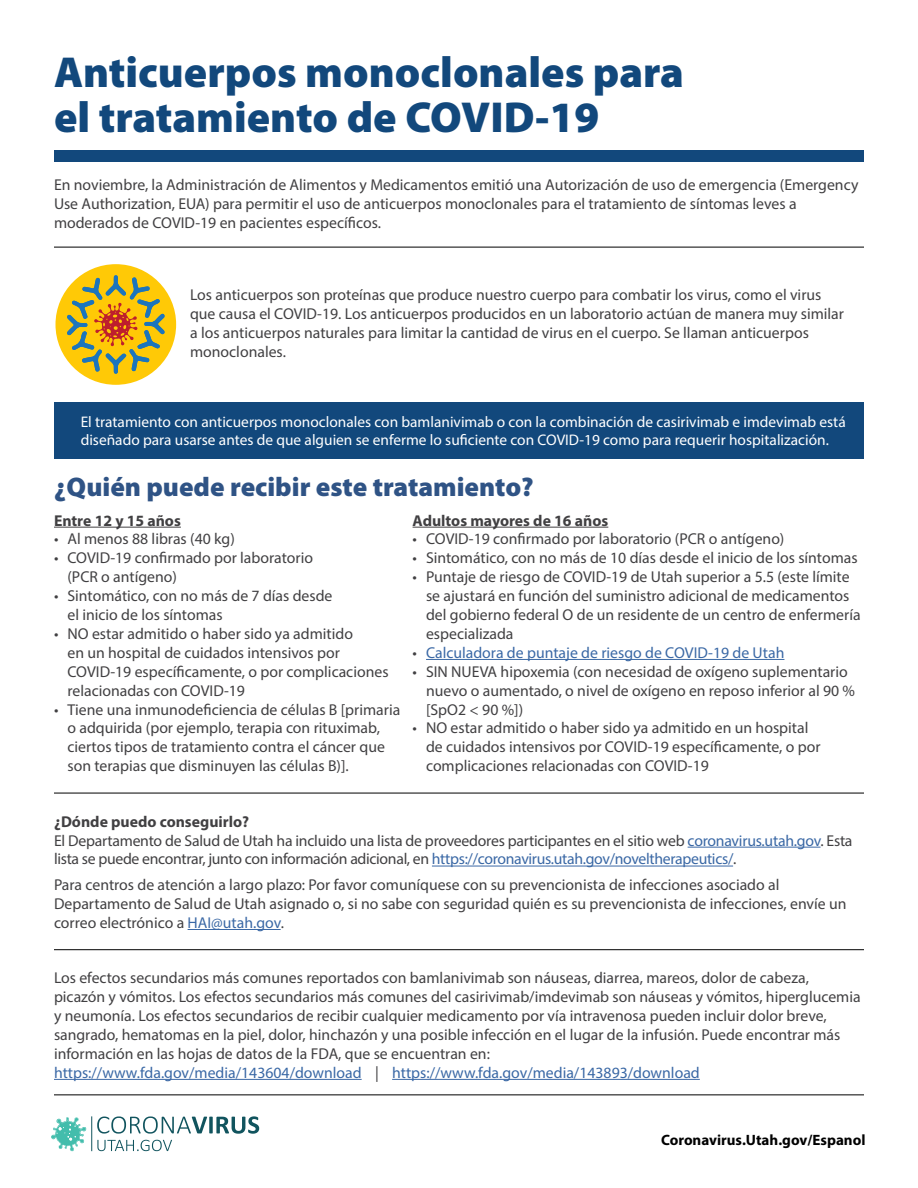
<style>
.page{position:relative;width:918px;height:1188px;background:#fff}
.page>*{position:absolute;margin:0;border:0;box-sizing:border-box;transform-origin:0 0}
.t1{font:900 43.5px/45px "Myriad Pro";color:#12487c}
.t2{font:900 27px "Myriad Pro";color:#2f5385}
.t3{font:15.75px/18.9px "Myriad Pro";color:#414042}
.t4{font:15.75px/18.9px "Myriad Pro";letter-spacing:-.02em;color:#414042}
.t5{font:15.75px "Myriad Pro";color:#3a68a5}
.t6{font:700 15.75px "Myriad Pro";color:#414042}
.t7{font:15.3px/18.5px "Myriad Pro";color:#fff}
.t8{font:700 15px "Myriad Pro";color:#000}
.s1{color:#414042}
.s2{font-weight:700}
.s3{color:#3a68a5}
</style>
<div class="page">
<svg style="left:51px;top:1117px;width:36px;height:34px"></svg>
<svg style="left:97px;top:1140px;width:75px;height:11px"></svg>
<svg style="left:97px;top:1116px;width:162px;height:18px"></svg>
<hr style="left:91px;top:1116px;width:1px;height:35px;background:#11545e">
<hr style="left:688px;top:847px;width:133px;height:1px;background:#3a68a5">
<hr style="left:432px;top:866px;width:301px;height:1px;background:#3a68a5">
<hr style="left:188px;top:929px;width:93px;height:1px;background:#3a68a5">
<hr style="left:54px;top:1079px;width:308px;height:1px;background:#3a68a5">
<hr style="left:392px;top:1079px;width:308px;height:1px;background:#3a68a5">
<div style="left:54px;top:402px;width:810px;height:57px;background:#12487c"></div>
<hr style="left:413px;top:527px;width:195px;height:1px;background:#414042">
<hr style="left:426px;top:659px;width:358px;height:1px;background:#3a68a5">
<hr style="left:54px;top:527px;width:127px;height:1px;background:#414042">
<hr style="left:54px;top:247px;width:810px;height:1px;background:#000">
<hr style="left:54px;top:793px;width:810px;height:1px;background:#000">
<hr style="left:54px;top:949px;width:810px;height:1px;background:#000">
<hr style="left:54px;top:1095px;width:810px;height:1px;background:#000">
<div style="left:54px;top:150px;width:810px;height:11px;background:#12487c"></div>
<div style="left:56px;top:264px;width:120px;height:121px;background:#ffc906;border-radius:50%"></div>
<svg style="left:67px;top:275px;width:98px;height:99px"></svg>
<h1 class="t1" style="left:54px;top:48px;width:632px">Anticuerpos monoclonales para el tratamiento de COVID-19</h1>
<p class="t3" style="left:54px;top:175px;width:806px">En noviembre, la Administración de Alimentos y Medicamentos emitió una Autorización de uso de emergencia (Emergency<br>Use Authorization, EUA) para permitir el uso de anticuerpos monoclonales para el tratamiento de síntomas leves a moderados de COVID-19 en pacientes específicos.</p>
<p class="t3" style="left:190px;top:285px;width:655px">Los anticuerpos son proteínas que produce nuestro cuerpo para combatir los virus, como el virus que causa el COVID-19. Los anticuerpos producidos en un laboratorio actúan de manera muy similar a los anticuerpos naturales para limitar la cantidad de virus en el cuerpo. Se llaman anticuerpos monoclonales.</p>
<p class="t7" style="left:81px;top:412px;width:767px">El tratamiento con anticuerpos monoclonales con bamlanivimab o con la combinación de casirivimab e imdevimab está diseñado para usarse antes de que alguien se enferme lo suficiente con COVID-19 como para requerir hospitalización.</p>
<h2 class="t2" style="left:54px;top:469px;width:481px">¿Quién puede recibir este tratamiento?</h2>
<p class="t6" style="left:54px;top:510px;width:128px">Entre 12 y 15 años</p>
<p class="t3" style="left:54px;top:529px;width:182px">• Al menos 88 libras (40 kg)</p>
<p class="t3" style="left:67px;top:548px;width:247px;text-indent:-13px">• COVID-19 confirmado por laboratorio (PCR o antígeno)</p>
<p class="t3" style="left:67px;top:586px;width:267px;text-indent:-13px">• Sintomático, con no más de 7 días desde el inicio de los síntomas</p>
<p class="t3" style="left:67px;top:624px;width:323px;text-indent:-13px">• NO estar admitido o haber sido ya admitido<br>en un hospital de cuidados intensivos por COVID-19 específicamente, o por complicaciones relacionadas con COVID-19</p>
<p class="t3" style="left:67px;top:700px;width:334px;text-indent:-13px">• Tiene una inmunodeficiencia de células B [primaria o adquirida (por ejemplo, terapia con rituximab, ciertos tipos de tratamiento contra el cáncer que son terapias que disminuyen las células B)].</p>
<p class="t6" style="left:413px;top:510px;width:197px">Adultos mayores de 16 años</p>
<p class="t3" style="left:413px;top:529px;width:373px">• COVID-19 confirmado por laboratorio (PCR o antígeno)</p>
<p class="t3" style="left:413px;top:548px;width:447px">• Sintomático, con no más de 10 días desde el inicio de los síntomas</p>
<p class="t3" style="left:426px;top:567px;width:436px;text-indent:-13px">• Puntaje de riesgo de COVID-19 de Utah superior a 5.5 (este límite se ajustará en función del suministro adicional de medicamentos del gobierno federal O de un residente de un centro de enfermería especializada</p>
<p class="t5" style="left:413px;top:643px;width:373px"><span class="s1">•</span> Calculadora de puntaje de riesgo de COVID-19 de Utah</p>
<p class="t3" style="left:426px;top:662px;width:430px;text-indent:-13px">• SIN NUEVA hipoxemia (con necesidad de oxígeno suplementario nuevo o aumentado, o nivel de oxígeno en reposo inferior al 90 % [SpO2 &lt; 90 %])</p>
<p class="t3" style="left:426px;top:718px;width:396px;text-indent:-13px">• NO estar admitido o haber sido ya admitido en un hospital de cuidados intensivos por COVID-19 específicamente, o por complicaciones relacionadas con COVID-19</p>
<p class="t4" style="left:54px;top:812px;width:800px"><span class="s2">¿Dónde puedo conseguirlo?<br></span>El Departamento de Salud de Utah ha incluido una lista de proveedores participantes en el sitio web <span class="s3">coronavirus.utah.gov</span>. Esta lista se puede encontrar, junto con información adicional, en <span class="s3">https://coronavirus.utah.gov/noveltherapeutics/</span>.</p>
<p class="t3" style="left:54px;top:875px;width:794px">Para centros de atención a largo plazo: Por favor comuníquese con su prevencionista de infecciones asociado al<br>Departamento de Salud de Utah asignado o, si no sabe con seguridad quién es su prevencionista de infecciones, envíe un correo electrónico a <span class="s3">HAI@utah.gov</span>.</p>
<p class="t3" style="left:54px;top:968px;width:808px">Los efectos secundarios más comunes reportados con bamlanivimab son náuseas, diarrea, mareos, dolor de cabeza, picazón y vómitos. Los efectos secundarios más comunes del casirivimab/imdevimab son náuseas y vómitos, hiperglucemia y neumonía. Los efectos secundarios de recibir cualquier medicamento por vía intravenosa pueden incluir dolor breve, sangrado, hematomas en la piel, dolor, hinchazón y una posible infección en el lugar de la infusión. Puede encontrar más información en las hojas de datos de la FDA, que se encuentran en:<br><span class="s3">https://www.fda.gov/media/143604/download</span> | <span class="s3">https://www.fda.gov/media/143893/download</span></p>
<p class="t8" style="left:661px;top:1130px;width:206px">Coronavirus.Utah.gov/Espanol</p>
</div>
